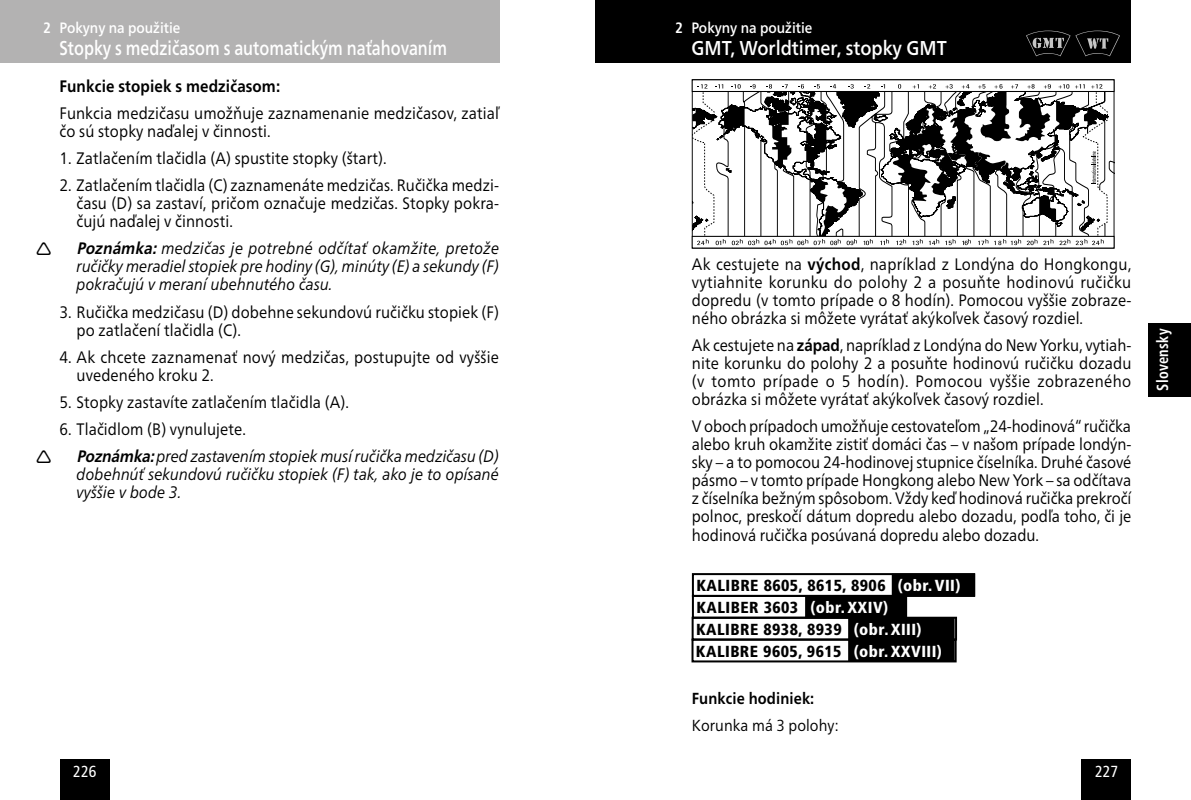
<style>
.page{position:relative;width:1191px;height:800px;background:#fff}
.page>*{position:absolute;margin:0;border:0;box-sizing:border-box;transform-origin:0 0}
.t1{font:500 20px "Frutiger Neue LTCYR";color:#fff;scale:.8 1}
.t2{font:500 20px "Frutiger Neue LTCYR";color:#fff;scale:.9 1}
.t3{font:16.6px/18px "Frutiger Neue LTCYR";letter-spacing:.005em;color:#000;text-align:justify;scale:.9 1}
.t4{font:italic 16.6px/18px "Frutiger Neue LTCYR";letter-spacing:.005em;color:#000;scale:.9 1}
.t5{font:700 16.6px "Frutiger Neue LTCYR";letter-spacing:.005em;color:#000;scale:.9 1}
.t6{font:900 condensed 16px/21.8px "Frutiger LT Std";letter-spacing:.03em;color:#000}
.t7{font:16px "Frutiger Neue LTCYR";letter-spacing:.005em;color:#000;scale:.9 1}
.t8{font:700 16px "Frutiger Neue LTCYR";letter-spacing:.005em;color:#000;scale:.9 1}
.t9{font:700 condensed 16px "Frutiger LT Std";letter-spacing:.015em;color:#fff;scale:.9 1}
.t10{font:condensed 16px "Frutiger LT Std";letter-spacing:.005em;color:#fff}
.t11{font:500 15px "Frutiger Neue LTCYR";color:#fff;scale:.9 1}
.s1{font-family:"Frutiger LT Std";font-weight:700;font-stretch:condensed}
.s2{font-weight:700}
.s3{font-style:normal}
.s4{color:#fff}
</style>
<div class="page">
<div style="left:1081px;top:759px;width:50px;height:40px;background:#000"></div>
<div style="left:60px;top:759px;width:50px;height:40px;background:#000"></div>
<div style="left:1148px;top:322px;width:43px;height:74px;background:#000"></div>
<div style="left:0;top:0;width:499px;height:62px;background:#b3b2b2"></div>
<div style="left:595px;top:0;width:536px;height:62px;background:#000"></div>
<svg style="left:775px;top:92px;width:219px;height:144px"></svg>
<div style="left:692px;top:79px;width:422px;height:13px;border:1px solid #000"></div>
<div style="left:692px;top:236px;width:422px;height:12px;border:1px solid #000"></div>
<svg style="left:814px;top:84px;width:6px;height:4px"></svg>
<svg style="left:830px;top:84px;width:6px;height:4px"></svg>
<svg style="left:848px;top:84px;width:5px;height:5px"></svg>
<svg style="left:898px;top:84px;width:3px;height:5px"></svg>
<svg style="left:912px;top:84px;width:7px;height:4px"></svg>
<svg style="left:928px;top:84px;width:8px;height:4px"></svg>
<svg style="left:945px;top:84px;width:7px;height:5px"></svg>
<svg style="left:978px;top:84px;width:7px;height:5px"></svg>
<svg style="left:961px;top:84px;width:8px;height:4px"></svg>
<svg style="left:798px;top:84px;width:6px;height:5px"></svg>
<svg style="left:846px;top:239px;width:11px;height:6px"></svg>
<svg style="left:863px;top:239px;width:10px;height:6px"></svg>
<svg style="left:880px;top:239px;width:9px;height:6px"></svg>
<svg style="left:896px;top:239px;width:10px;height:6px"></svg>
<svg style="left:912px;top:239px;width:10px;height:6px"></svg>
<svg style="left:929px;top:239px;width:10px;height:6px"></svg>
<svg style="left:945px;top:239px;width:10px;height:6px"></svg>
<svg style="left:978px;top:239px;width:10px;height:6px"></svg>
<svg style="left:994px;top:79px;width:114px;height:169px"></svg>
<svg style="left:962px;top:239px;width:9px;height:6px"></svg>
<svg style="left:781px;top:239px;width:59px;height:6px"></svg>
<svg style="left:692px;top:80px;width:83px;height:165px"></svg>
<svg style="left:1026px;top:31px;width:94px;height:25px"></svg>
<div style="left:806px;top:596px;width:100px;height:21px;background:#000"></div>
<div style="left:805px;top:595px;width:102px;height:23px;border:2px solid #000"></div>
<div style="left:892px;top:574px;width:82px;height:21px;background:#000"></div>
<div style="left:891px;top:573px;width:84px;height:23px;border:2px solid #000"></div>
<div style="left:849px;top:618px;width:104px;height:21px;background:#000"></div>
<div style="left:848px;top:617px;width:106px;height:23px;border:2px solid #000"></div>
<div style="left:849px;top:640px;width:104px;height:20px;background:#000"></div>
<div style="left:692px;top:594px;width:201px;height:24px;border:2px solid #000"></div>
<div style="left:692px;top:573px;width:283px;height:23px;border:2px solid #000"></div>
<div style="left:691px;top:616px;width:266px;height:24px;border:2px solid #000"></div>
<div style="left:691px;top:638px;width:265px;height:24px;border:2px solid #000"></div>
<p class="t11" style="left:43px;top:19px;width:154px"><span class="s1">2</span> Pokyny na použitie</p>
<p class="t11" style="left:675px;top:19px;width:154px"><span class="s1">2</span> Pokyny na použitie</p>
<p class="t2" style="left:691px;top:37px;width:285px">GMT, Worldtimer, stopky GMT</p>
<p class="t1" style="left:60px;top:37px;width:486px">Stopky s medzičasom s automatickým naťahovaním</p>
<p class="t5" style="left:60px;top:76px;width:247px">Funkcie stopiek s medzičasom:</p>
<p class="t3" style="left:60px;top:104px;width:490px">Funkcia medzičasu umožňuje zaznamenanie medzičasov, zatiaľ čo sú stopky naďalej v činnosti.</p>
<p class="t3" style="left:60px;top:149px;width:365px">1. Zatlačením tlačidla (A) spustite stopky (štart).</p>
<p class="t3" style="left:77px;top:176px;width:471px;text-indent:-17px">2. Zatlačením tlačidla (C) zaznamenáte medzičas. Ručička medzi&shy;času (D) sa zastaví, pričom označuje medzičas. Stopky pokra&shy;čujú naďalej v činnosti.</p>
<p class="t4" style="left:77px;top:239px;width:471px;text-align:justify"><span class="s2">Poznámka:</span> medzičas je potrebné odčítať okamžite, pretože ručičky meradiel stopiek pre hodiny (G), minúty (E) a sekundy (F) pokračujú v meraní ubehnutého času.</p>
<p class="t3" style="left:77px;top:302px;width:471px;text-indent:-17px">3. Ručička medzičasu (D) dobehne sekundovú ručičku stopiek (F) po zatlačení tlačidla (C).</p>
<p class="t3" style="left:77px;top:347px;width:471px;text-indent:-17px">4. Ak chcete zaznamenať nový medzičas, postupujte od vyššie uvedeného kroku 2.</p>
<p class="t3" style="left:60px;top:393px;width:323px">5. Stopky zastavíte zatlačením tlačidla (A).</p>
<p class="t4" style="left:77px;top:415px;width:470px;line-height:27px;text-indent:-17px"><span class="s3">6. Tlačidlom (B) vynulujete.<br></span><span class="s2">Poznámka:</span>pred zastavením stopiek musí ručička medzičasu (D)</p>
<p class="t4" style="left:77px;top:465px;width:471px">dobehnúť sekundovú ručičku stopiek (F) tak, ako je to opísané vyššie v bode 3.</p>
<p class="t3" style="left:692px;top:255px;width:490px">Ak cestujete na <span class="s2">východ</span>, napríklad z Londýna do Hongkongu, vytiahnite korunku do polohy 2 a posuňte hodinovú ručičku dopredu (v tomto prípade o 8 hodín). Pomocou vyššie zobraze&shy;ného obrázka si môžete vyrátať akýkoľvek časový rozdiel.</p>
<p class="t3" style="left:692px;top:336px;width:490px">Ak cestujete na <span class="s2">západ</span>, napríklad z Londýna do New Yorku, vytiah&shy;nite korunku do polohy 2 a posuňte hodinovú ručičku dozadu (v tomto prípade o 5 hodín). Pomocou vyššie zobrazeného obrázka si môžete vyrátať akýkoľvek časový rozdiel.</p>
<p class="t3" style="left:692px;top:417px;width:490px">V oboch prípadoch umožňuje cestovateľom „24-hodinová“ ručička alebo kruh okamžite zistiť domáci čas – v našom prípade londýn&shy;sky – a to pomocou 24-hodinovej stupnice číselníka. Druhé časové pásmo – v tomto prípade Hongkong alebo New York – sa odčítava z číselníka bežným spôsobom. Vždy keď hodinová ručička prekročí polnoc, preskočí dátum dopredu alebo dozadu, podľa toho, či je hodinová ručička posúvaná dopredu alebo dozadu.</p>
<p class="t6" style="left:696px;top:574px;width:265px">KALIBRE 8605, 8615, 8906 <span class="s4">(obr.VII)</span></p>
<p class="t6" style="left:696px;top:618px;width:247px">KALIBRE 8938, 8939 <span class="s4">(obr.XIII)<br></span>KALIBRE 9605, 9615 <span class="s4">(obr.XXVIII)</span></p>
<p class="t6" style="left:696px;top:596px;width:193px">KALIBER 3603 <span class="s4">(obr.XXIV)</span></p>
<p class="t8" style="left:692px;top:688px;width:137px">Funkcie hodiniek:</p>
<p class="t7" style="left:692px;top:715px;width:164px">Korunka má 3 polohy:</p>
<p class="t10" style="left:73px;top:762px;width:25px">226</p>
<p class="t10" style="left:1095px;top:762px;width:25px">227</p>
<p class="t9" style="left:1153px;top:390px;width:70px;rotate:-90deg">Slovensky</p>
</div>
